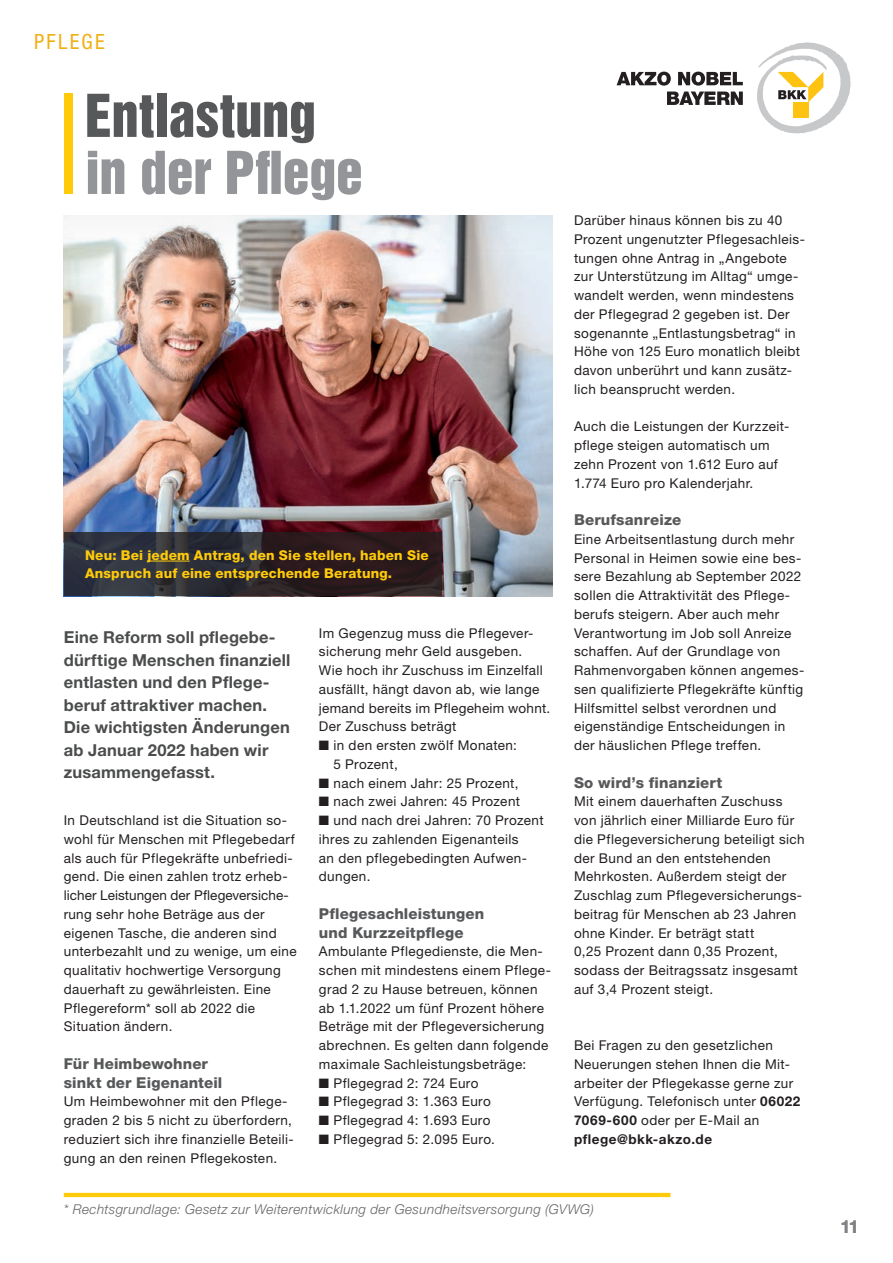
<style>
.page{position:relative;width:893px;height:1263px;background:#fff}
.page>*{position:absolute;margin:0;border:0;box-sizing:border-box;transform-origin:0 0}
.t1{font:54px "Helvetica Inserat LT Std";letter-spacing:-.005em;color:#939598}
.t2{font:54px "Helvetica Inserat LT Std";color:#57585a}
.t3{font:condensed 21px "Helvetica Neue LT Std";letter-spacing:.11em;color:#f0af13}
.t4{font:700 18px "Helvetica Neue LT Std";color:#808285}
.t5{font:700 16.5px/22.5px "Helvetica Neue LT Std";letter-spacing:.01em;color:#4b4c4d}
.t6{font:800 15px/18.8px "Helvetica Neue LT Std";letter-spacing:.01em;color:#57585a}
.t7{font:13.5px/18.8px "Helvetica Neue LT Std";letter-spacing:.03em;color:#231f20}
.t8{font:800 13.5px/18.8px "Helvetica Neue LT Std";letter-spacing:.015em;color:#feca0a}
.t9{font:italic 300 13.5px "Helvetica Neue LT Std";letter-spacing:.03em;color:#636366}
.s1{font-weight:700}
</style>
<div class="page">
<hr style="left:64px;top:1193px;width:606px;height:4px;background:#feca0a">
<div style="left:64px;top:94px;width:8px;height:100px;background:#feca0a"></div>
<img style="left:64px;top:319px;width:489px;height:277px">
<img style="left:64px;top:215px;width:489px;height:104px">
<svg style="left:64px;top:532px;width:377px;height:64px"></svg>
<hr style="left:148px;top:561px;width:42px;height:1px;background:#feca0a">
<svg style="left:617px;top:72px;width:126px;height:14px"></svg>
<svg style="left:667px;top:92px;width:76px;height:13px"></svg>
<svg style="left:757px;top:43px;width:93px;height:91px"></svg>
<div style="left:793px;top:102px;width:15px;height:16px;background:#fec210"></div>
<h2 class="t3" style="left:34px;top:29px;width:72px">PFLEGE</h2>
<h1 class="t2" style="left:85px;top:83px;width:232px">Entlastung</h1>
<h1 class="t1" style="left:85px;top:140px;width:279px">in der Pflege</h1>
<p class="t8" style="left:85px;top:545px;width:345px">Neu: Bei jedem Antrag, den Sie stellen, haben Sie<br>Anspruch auf eine entsprechende Beratung.</p>
<p class="t5" style="left:64px;top:626px;width:228px">Eine Reform soll pflegebe&shy;dürftige Menschen finanziell entlasten und den Pflege&shy;beruf attraktiver machen.<br>Die wichtigsten Änderungen ab Januar 2022 haben wir zusammengefasst.</p>
<p class="t7" style="left:64px;top:811px;width:234px">In Deutschland ist die Situation so&shy;wohl für Menschen mit Pflegebedarf als auch für Pflegekräfte unbefriedi&shy;gend. Die einen zahlen trotz erheb&shy;licher Leistungen der Pflegeversiche&shy;rung sehr hohe Beträge aus der eigenen Tasche, die anderen sind unterbezahlt und zu wenige, um eine qualitativ hochwertige Versorgung dauerhaft zu gewährleisten. Eine Pflegereform* soll ab 2022 die Situation ändern.</p>
<p class="t6" style="left:64px;top:1054px;width:160px">Für Heimbewohner sinkt der Eigenanteil</p>
<p class="t7" style="left:64px;top:1092px;width:232px">Um Heimbewohner mit den Pflege&shy;graden 2 bis 5 nicht zu überfordern, reduziert sich ihre finanzielle Beteili&shy;gung an den reinen Pflegekosten.</p>
<p class="t7" style="left:319px;top:623px;width:233px">Im Gegenzug muss die Pflegever&shy;sicherung mehr Geld ausgeben.<br>Wie hoch ihr Zuschuss im Einzelfall ausfällt, hängt davon ab, wie lange jemand bereits im Pflegeheim wohnt.<br>Der Zuschuss beträgt</p>
<p class="t7" style="left:333px;top:736px;width:185px;text-indent:-15px">■ in den ersten zwölf Monaten:<br>5 Prozent,</p>
<p class="t7" style="left:319px;top:773px;width:201px">■ nach einem Jahr: 25 Prozent,</p>
<p class="t7" style="left:319px;top:792px;width:203px">■ nach zwei Jahren: 45 Prozent</p>
<p class="t7" style="left:319px;top:811px;width:226px">■ und nach drei Jahren: 70 Prozent ihres zu zahlenden Eigenanteils<br>an den pflegebedingten Aufwen&shy;dungen.</p>
<p class="t6" style="left:319px;top:904px;width:167px">Pflegesachleistungen und Kurzzeitpflege</p>
<p class="t7" style="left:319px;top:942px;width:234px">Ambulante Pflegedienste, die Men&shy;schen mit mindestens einem Pflege&shy;grad 2 zu Hause betreuen, können ab 1.1.2022 um fünf Prozent höhere Beträge mit der Pflegeversicherung abrechnen. Es gelten dann folgende maximale Sachleistungsbeträge:</p>
<p class="t7" style="left:319px;top:1073px;width:161px">■ Pflegegrad 2: 724 Euro</p>
<p class="t7" style="left:319px;top:1092px;width:173px">■ Pflegegrad 3: 1.363 Euro</p>
<p class="t7" style="left:319px;top:1111px;width:173px">■ Pflegegrad 4: 1.693 Euro</p>
<p class="t7" style="left:319px;top:1129px;width:178px">■ Pflegegrad 5: 2.095 Euro.</p>
<p class="t7" style="left:574px;top:211px;width:232px">Darüber hinaus können bis zu 40<br>Prozent ungenutzter Pflegesachleis&shy;tungen ohne Antrag in „Angebote zur Unterstützung im Alltag“ umge&shy;wandelt werden, wenn mindestens der Pflegegrad 2 gegeben ist. Der sogenannte „Entlastungsbetrag“ in Höhe von 125 Euro monatlich bleibt davon unberührt und kann zusätz&shy;lich beansprucht werden.</p>
<p class="t7" style="left:574px;top:417px;width:217px">Auch die Leistungen der Kurzzeit&shy;pflege steigen automatisch um zehn Prozent von 1.612 Euro auf<br>1.774 Euro pro Kalenderjahr.</p>
<p class="t6" style="left:574px;top:510px;width:109px">Berufsanreize</p>
<p class="t7" style="left:574px;top:529px;width:232px">Eine Arbeitsentlastung durch mehr Personal in Heimen sowie eine bes&shy;sere Bezahlung ab September 2022 sollen die Attraktivität des Pflege&shy;berufs steigern. Aber auch mehr Verantwortung im Job soll Anreize schaffen. Auf der Grundlage von Rahmenvorgaben können angemes&shy;sen qualifizierte Pflegekräfte künftig Hilfsmittel selbst verordnen und eigenständige Entscheidungen in der häuslichen Pflege treffen.</p>
<p class="t6" style="left:574px;top:773px;width:150px">So wird’s finanziert</p>
<p class="t7" style="left:574px;top:792px;width:232px">Mit einem dauerhaften Zuschuss von jährlich einer Milliarde Euro für die Pflegeversicherung beteiligt sich der Bund an den entstehenden<br>Mehrkosten. Außerdem steigt der<br>Zuschlag zum Pflegeversicherungs&shy;beitrag für Menschen ab 23 Jahren ohne Kinder. Er beträgt statt<br>0,25 Prozent dann 0,35 Prozent, sodass der Beitragssatz insgesamt auf 3,4 Prozent steigt.</p>
<p class="t7" style="left:574px;top:1036px;width:228px">Bei Fragen zu den gesetzlichen<br>Neuerungen stehen Ihnen die Mit&shy;arbeiter der Pflegekasse gerne zur<br>Verfügung. Telefonisch unter <span class="s1">06022<br>7069-600</span> oder per E-Mail an <span class="s1">pflege@bkk-akzo.de</span></p>
<p class="t9" style="left:64px;top:1201px;width:532px">* Rechtsgrundlage: Gesetz zur Weiterentwicklung der Gesundheitsversorgung (GVWG)</p>
<h3 class="t4" style="left:840px;top:1216px;width:20px">11</h3>
</div>
